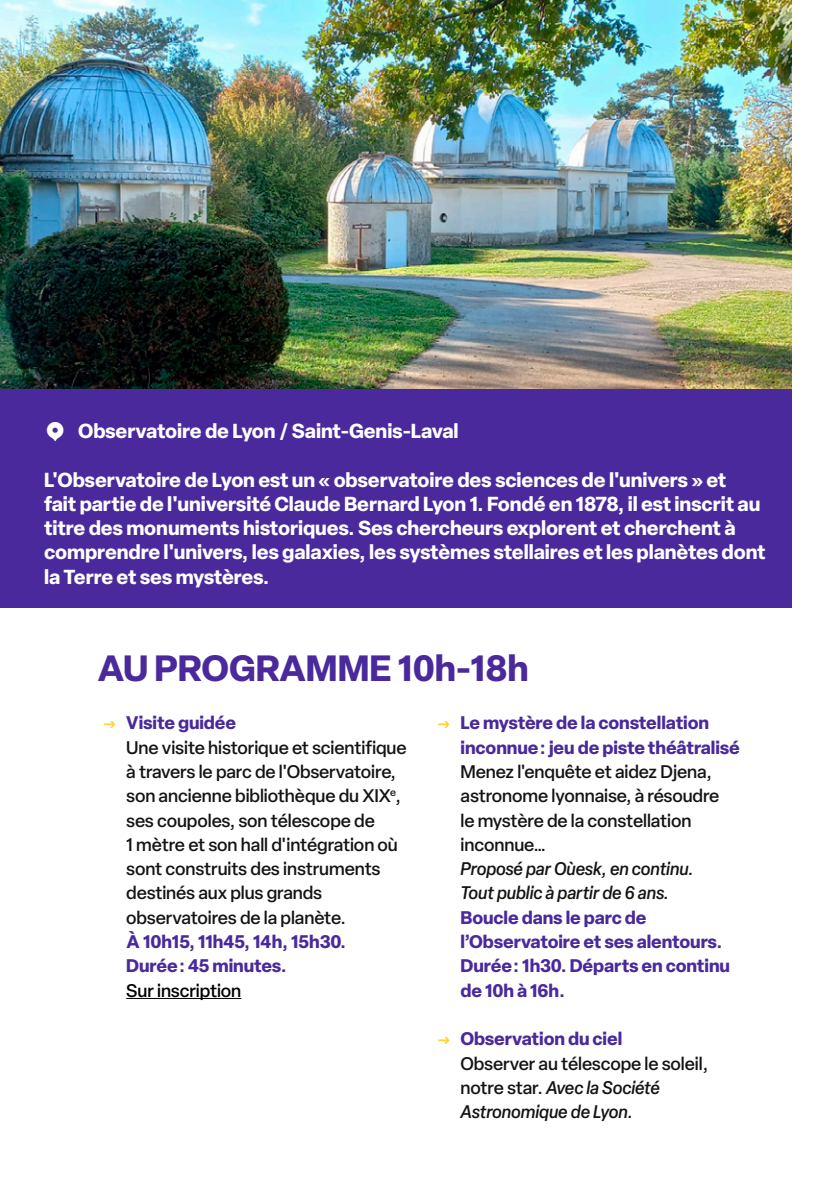
<style>
.page{position:relative;width:840px;height:1191px;background:#fff}
.page>*{position:absolute;margin:0;border:0;box-sizing:border-box;transform-origin:0 0}
.H2_-_Bleu{font:700 36px "Elza";color:#49299b}
.texte_courant{font:700 20px/24.2px "Elza";letter-spacing:-.005em;color:#fff}
.t1{font:500 18px/24.2px "Elza";letter-spacing:-.005em;color:#131413}
.t2{font:700 18px/24.2px "Elza";letter-spacing:-.005em;color:#49299b}
.s1{color:#ffd42e}
.s2{font-weight:700;color:#49299b}
.s3{color:#000}
.s4{font-weight:500;color:#ffd42e}
.s5{font-weight:500;color:#131413}
.s6{font-weight:500;font-style:italic;color:#131413}
.s7{font-style:italic}
</style>
<div class="page">
<img style="left:0;top:0;width:790px;height:389px">
<div style="left:0;top:389px;width:790px;height:218px;background:#49299b"></div>
<hr style="left:126px;top:998px;width:115px;height:1px;background:#000">
<p class="texte_courant" style="left:78px;top:418px;width:382px">Observatoire de Lyon / Saint-Genis-Laval</p>
<p class="texte_courant" style="left:44px;top:467px;width:722px">L'Observatoire de Lyon est un « observatoire des sciences de l'univers » et<br>fait partie de l'université Claude Bernard Lyon 1. Fondé en 1878, il est inscrit au titre des monuments historiques. Ses chercheurs explorent et cherchent à comprendre l'univers, les galaxies, les systèmes stellaires et les planètes dont la Terre et ses mystères.</p>
<p class="H2_-_Bleu" style="left:98px;top:642px;width:432px">AU PROGRAMME 10h-18h</p>
<p class="t1" style="left:126px;top:711px;width:282px;text-indent:-23px"><span class="s1">→</span> <span class="s2">Visite guidée<br></span>Une visite historique et scientifique à travers le parc de l'Observatoire, son ancienne bibliothèque du XIX<sup>e</sup>, ses coupoles, son télescope de<br>1 mètre et son hall d'intégration où sont construits des instruments destinés aux plus grands observatoires de la planète.<br><span class="s2">À 10h15, 11h45, 14h, 15h30.<br>Durée : 45 minutes.<br></span><span class="s3">Sur inscription</span></p>
<p class="t2" style="left:460px;top:710px;width:281px;text-indent:-23px"><span class="s4">→</span> Le mystère de la constellation inconnue : jeu de piste théâtralisé<br><span class="s5">Menez l'enquête et aidez Djena, astronome lyonnaise, à résoudre<br>le mystère de la constellation inconnue…<br></span><span class="s6">Proposé par Oùesk, en continu.<br>Tout public à partir de 6 ans.<br></span>Boucle dans le parc de l’Observatoire et ses alentours.<br>Durée : 1h30. Départs en continu de 10h à 16h.</p>
<p class="t1" style="left:460px;top:1026px;width:249px;text-indent:-23px"><span class="s1">→</span> <span class="s2">Observation du ciel<br></span>Observer au télescope le soleil, notre star. <span class="s7">Avec la Société<br>Astronomique de Lyon.</span></p>
</div>
